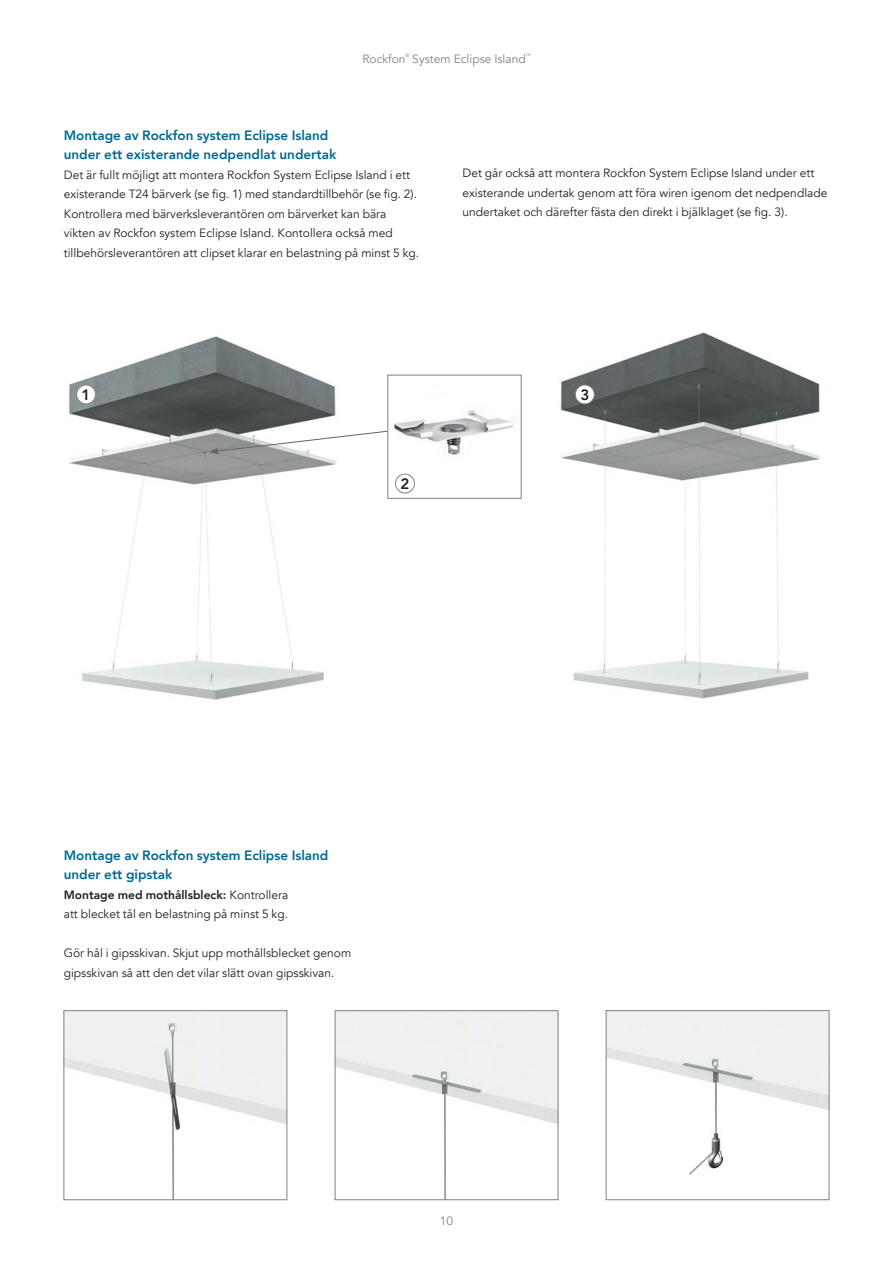
<style>
.page{position:relative;width:893px;height:1263px;background:#fff}
.page>*{position:absolute;margin:0;border:0;box-sizing:border-box;transform-origin:0 0}
.t1{font:800 15px "Avenir";color:#231f20}
.t2{font:800 13.5px/19.5px "Avenir";color:#006893}
.t3{font:12px/19.5px "Avenir";color:#231f20}
.t4{font:12px "Avenir";color:#808285}
.t5{font:4.8px "Avenir";color:#808285}
.s1{font-weight:800}
</style>
<div class="page">
<img style="left:66px;top:1012px;width:219px;height:186px">
<div style="left:64px;top:1010px;width:223px;height:190px;border:1px solid #808285"></div>
<img style="left:608px;top:1012px;width:219px;height:163px">
<div style="left:606px;top:1010px;width:223px;height:190px;border:1px solid #808285"></div>
<img style="left:337px;top:1012px;width:219px;height:186px">
<div style="left:335px;top:1010px;width:223px;height:190px;border:1px solid #808285"></div>
<img style="left:394px;top:410px;width:119px;height:84px">
<img style="left:69px;top:336px;width:267px;height:364px">
<img style="left:560px;top:332px;width:260px;height:367px">
<div style="left:77px;top:385px;width:19px;height:19px;background:#fff;border-radius:50%"></div>
<div style="left:76px;top:385px;width:20px;height:19px;border:1px solid #808285;border-radius:50%"></div>
<div style="left:575px;top:385px;width:19px;height:19px;background:#fff;border-radius:50%"></div>
<div style="left:575px;top:385px;width:19px;height:19px;border:1px solid #808285;border-radius:50%"></div>
<div style="left:396px;top:474px;width:18px;height:19px;background:#fff;border-radius:50%"></div>
<div style="left:395px;top:474px;width:20px;height:19px;border:1px solid #808285;border-radius:50%"></div>
<svg style="left:209px;top:430px;width:179px;height:24px"></svg>
<p class="t4" style="left:362px;top:52px;width:45px">Rockfon</p>
<p class="t5" style="left:406px;top:53px;width:5px">®</p>
<p class="t4" style="left:412px;top:52px;width:115px">System Eclipse Island</p>
<p class="t5" style="left:526px;top:53px;width:6px">™</p>
<p class="t2" style="left:64px;top:125px;width:274px">Montage av Rockfon system Eclipse Island under ett existerande nedpendlat undertak</p>
<p class="t3" style="left:64px;top:165px;width:357px">Det är fullt möjligt att montera Rockfon System Eclipse Island i ett existerande T24 bärverk (se fig. 1) med standardtillbehör (se fig. 2).<br>Kontrollera med bärverksleverantören om bärverket kan bära vikten av Rockfon system Eclipse Island. Kontollera också med tillbehörsleverantören att clipset klarar en belastning på minst 5 kg.</p>
<p class="t3" style="left:462px;top:164px;width:366px">Det går också att montera Rockfon System Eclipse Island under ett existerande undertak genom att föra wiren igenom det nedpendlade undertaket och därefter fästa den direkt i bjälklaget (se fig. 3).</p>
<p class="t1" style="left:82px;top:383px;width:10px">1</p>
<p class="t1" style="left:580px;top:383px;width:10px">3</p>
<p class="t1" style="left:401px;top:472px;width:10px">2</p>
<p class="t2" style="left:64px;top:845px;width:266px">Montage av Rockfon system Eclipse Island under ett gipstak</p>
<p class="t3" style="left:64px;top:885px;width:226px"><span class="s1">Montage med mothållsbleck:</span> Kontrollera att blecket tål en belastning på minst 5 kg.</p>
<p class="t3" style="left:64px;top:943px;width:289px">Gör hål i gipsskivan. Skjut upp mothållsblecket genom gipsskivan så att den det vilar slätt ovan gipsskivan.</p>
<p class="t4" style="left:440px;top:1213px;width:15px">10</p>
</div>
